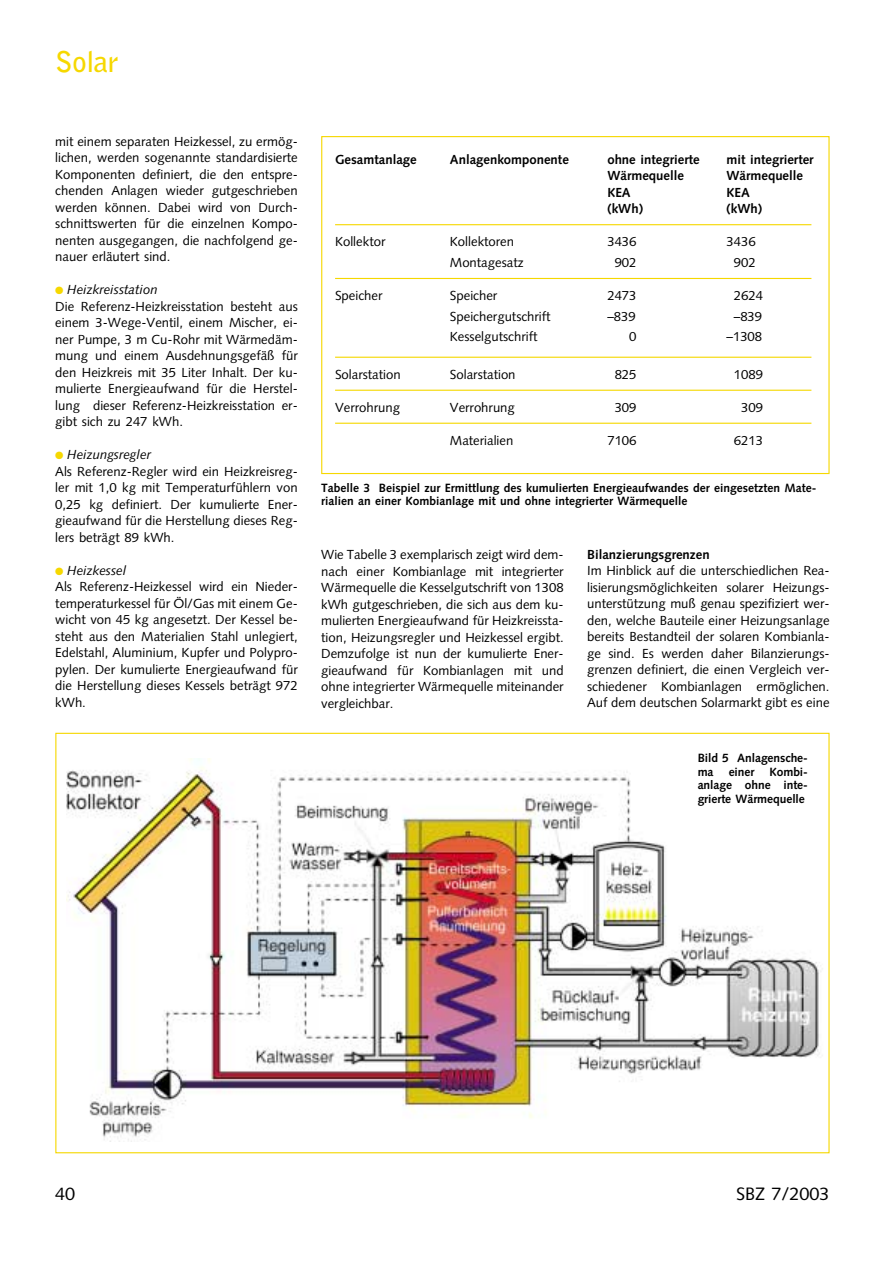
<style>
.page{position:relative;width:893px;height:1263px;background:#fff}
.page>*{position:absolute;margin:0;border:0;box-sizing:border-box;transform-origin:0 0}
.t1{font:700 28.5px "Bell Gothic";letter-spacing:-.01em;color:#f6d800}
.t2{font:18px "Syntax";color:#000}
.t3{font:13.2px/16.5px "Syntax";color:#000;text-align:justify}
.t4{font:700 13.2px "Syntax";color:#000}
.t5{font:700 12px/13.5px "Syntax";color:#000}
.s1{color:#f6d800}
.s2{font-style:italic}
</style>
<div class="page">
<hr style="left:335px;top:224px;width:476px;height:1px;background:#f6d800">
<hr style="left:335px;top:278px;width:476px;height:1px;background:#f6d800">
<hr style="left:335px;top:357px;width:476px;height:1px;background:#f6d800">
<hr style="left:335px;top:390px;width:476px;height:1px;background:#f6d800">
<hr style="left:335px;top:423px;width:476px;height:1px;background:#f6d800">
<img style="left:66px;top:759px;width:755px;height:382px">
<h1 class="t1" style="left:55px;top:51px;width:65px">Solar</h1>
<p class="t3" style="left:55px;top:134px;width:244px">mit einem separaten Heizkessel, zu ermög&shy;lichen, werden sogenannte standardisierte Komponenten definiert, die den entspre&shy;chenden Anlagen wieder gutgeschrieben werden können. Dabei wird von Durch&shy;schnittswerten für die einzelnen Kompo&shy;nenten ausgegangen, die nachfolgend ge&shy;nauer erläutert sind.</p>
<p class="t3" style="left:55px;top:283px;width:244px;text-align:left"><span class="s1">●</span> <span class="s2">Heizkreisstation<br></span>Die Referenz-Heizkreisstation besteht aus einem 3-Wege-Ventil, einem Mischer, ei&shy;ner Pumpe, 3 m Cu-Rohr mit Wärmedäm&shy;mung und einem Ausdehnungsgefäß für den Heizkreis mit 35 Liter Inhalt. Der ku&shy;mulierte Energieaufwand für die Herstel&shy;lung dieser Referenz-Heizkreisstation er&shy;gibt sich zu 247 kWh.</p>
<p class="t3" style="left:55px;top:448px;width:244px;text-align:left"><span class="s1">●</span> <span class="s2">Heizungsregler<br></span>Als Referenz-Regler wird ein Heizkreisreg&shy;ler mit 1,0 kg mit Temperaturfühlern von 0,25 kg definiert. Der kumulierte Ener&shy;gieaufwand für die Herstellung dieses Reg&shy;lers beträgt 89 kWh.</p>
<p class="t3" style="left:55px;top:563px;width:244px;text-align:left"><span class="s1">●</span> <span class="s2">Heizkessel<br></span>Als Referenz-Heizkessel wird ein Nieder&shy;temperaturkessel für Öl/Gas mit einem Ge&shy;wicht von 45 kg angesetzt. Der Kessel be&shy;steht aus den Materialien Stahl unlegiert, Edelstahl, Aluminium, Kupfer und Polypro&shy;pylen. Der kumulierte Energieaufwand für die Herstellung dieses Kessels beträgt 972 kWh.</p>
<p class="t4" style="left:335px;top:154px;width:83px">Gesamtanlage</p>
<p class="t4" style="left:450px;top:154px;width:120px">Anlagenkomponente</p>
<p class="t4" style="left:607px;top:154px;width:94px">ohne integrierte</p>
<p class="t4" style="left:726px;top:154px;width:89px">mit integrierter</p>
<p class="t4" style="left:607px;top:170px;width:78px">Wärmequelle</p>
<p class="t4" style="left:726px;top:170px;width:78px">Wärmequelle</p>
<p class="t4" style="left:607px;top:187px;width:25px">KEA</p>
<p class="t4" style="left:726px;top:187px;width:25px">KEA</p>
<p class="t4" style="left:607px;top:203px;width:37px">(kWh)</p>
<p class="t4" style="left:726px;top:203px;width:37px">(kWh)</p>
<p class="t3" style="left:335px;top:234px;width:52px">Kollektor</p>
<p class="t3" style="left:450px;top:234px;width:66px">Kollektoren</p>
<p class="t3" style="left:607px;top:234px;width:31px">3436</p>
<p class="t3" style="left:726px;top:234px;width:31px">3436</p>
<p class="t3" style="left:450px;top:255px;width:75px">Montagesatz</p>
<p class="t3" style="left:614px;top:255px;width:23px">902</p>
<p class="t3" style="left:733px;top:255px;width:23px">902</p>
<p class="t3" style="left:335px;top:288px;width:49px">Speicher</p>
<p class="t3" style="left:450px;top:288px;width:49px">Speicher</p>
<p class="t3" style="left:607px;top:288px;width:31px">2473</p>
<p class="t3" style="left:733px;top:288px;width:31px">2624</p>
<p class="t3" style="left:450px;top:309px;width:102px">Speichergutschrift</p>
<p class="t3" style="left:607px;top:309px;width:30px">–839</p>
<p class="t3" style="left:733px;top:309px;width:30px">–839</p>
<p class="t3" style="left:450px;top:330px;width:89px">Kesselgutschrift</p>
<p class="t3" style="left:629px;top:330px;width:9px">0</p>
<p class="t3" style="left:726px;top:330px;width:37px">–1308</p>
<p class="t3" style="left:335px;top:367px;width:67px">Solarstation</p>
<p class="t3" style="left:450px;top:367px;width:67px">Solarstation</p>
<p class="t3" style="left:614px;top:367px;width:23px">825</p>
<p class="t3" style="left:733px;top:367px;width:31px">1089</p>
<p class="t3" style="left:335px;top:400px;width:66px">Verrohrung</p>
<p class="t3" style="left:450px;top:400px;width:66px">Verrohrung</p>
<p class="t3" style="left:614px;top:400px;width:23px">309</p>
<p class="t3" style="left:741px;top:400px;width:23px">309</p>
<p class="t3" style="left:450px;top:433px;width:65px">Materialien</p>
<p class="t3" style="left:607px;top:433px;width:31px">7106</p>
<p class="t3" style="left:733px;top:433px;width:31px">6213</p>
<p class="t5" style="left:321px;top:482px;width:496px">Tabelle 3 Beispiel zur Ermittlung des kumulierten Energieaufwandes der eingesetzten Mate&shy;rialien an einer Kombianlage mit und ohne integrierter Wärmequelle</p>
<p class="t3" style="left:321px;top:547px;width:244px">Wie Tabelle 3 exemplarisch zeigt wird dem&shy;nach einer Kombianlage mit integrierter Wärmequelle die Kesselgutschrift von 1308 kWh gutgeschrieben, die sich aus dem ku&shy;mulierten Energieaufwand für Heizkreissta&shy;tion, Heizungsregler und Heizkessel ergibt.<br>Demzufolge ist nun der kumulierte Ener&shy;gieaufwand für Kombianlagen mit und ohne integrierter Wärmequelle miteinander vergleichbar.</p>
<p class="t4" style="left:587px;top:549px;width:124px">Bilanzierungsgrenzen</p>
<p class="t3" style="left:587px;top:564px;width:244px">Im Hinblick auf die unterschiedlichen Rea&shy;lisierungsmöglichkeiten solarer Heizungs&shy;unterstützung muß genau spezifiziert wer&shy;den, welche Bauteile einer Heizungsanlage bereits Bestandteil der solaren Kombianla&shy;ge sind. Es werden daher Bilanzierungs&shy;grenzen definiert, die einen Vergleich ver&shy;schiedener Kombianlagen ermöglichen.<br>Auf dem deutschen Solarmarkt gibt es eine</p>
<p class="t5" style="left:697px;top:753px;width:112px">Bild 5 Anlagensche&shy;ma</p>
<p class="t5" style="left:697px;top:766px;width:112px;text-align:justify;text-indent:72px">Kombi&shy;anlage ohne inte&shy;grierte Wärmequelle</p>
<p class="t5" style="left:728px;top:766px;width:27px">einer</p>
<h2 class="t2" style="left:55px;top:1186px;width:22px">40</h2>
<h2 class="t2" style="left:736px;top:1186px;width:95px">SBZ 7/2003</h2>
</div>
